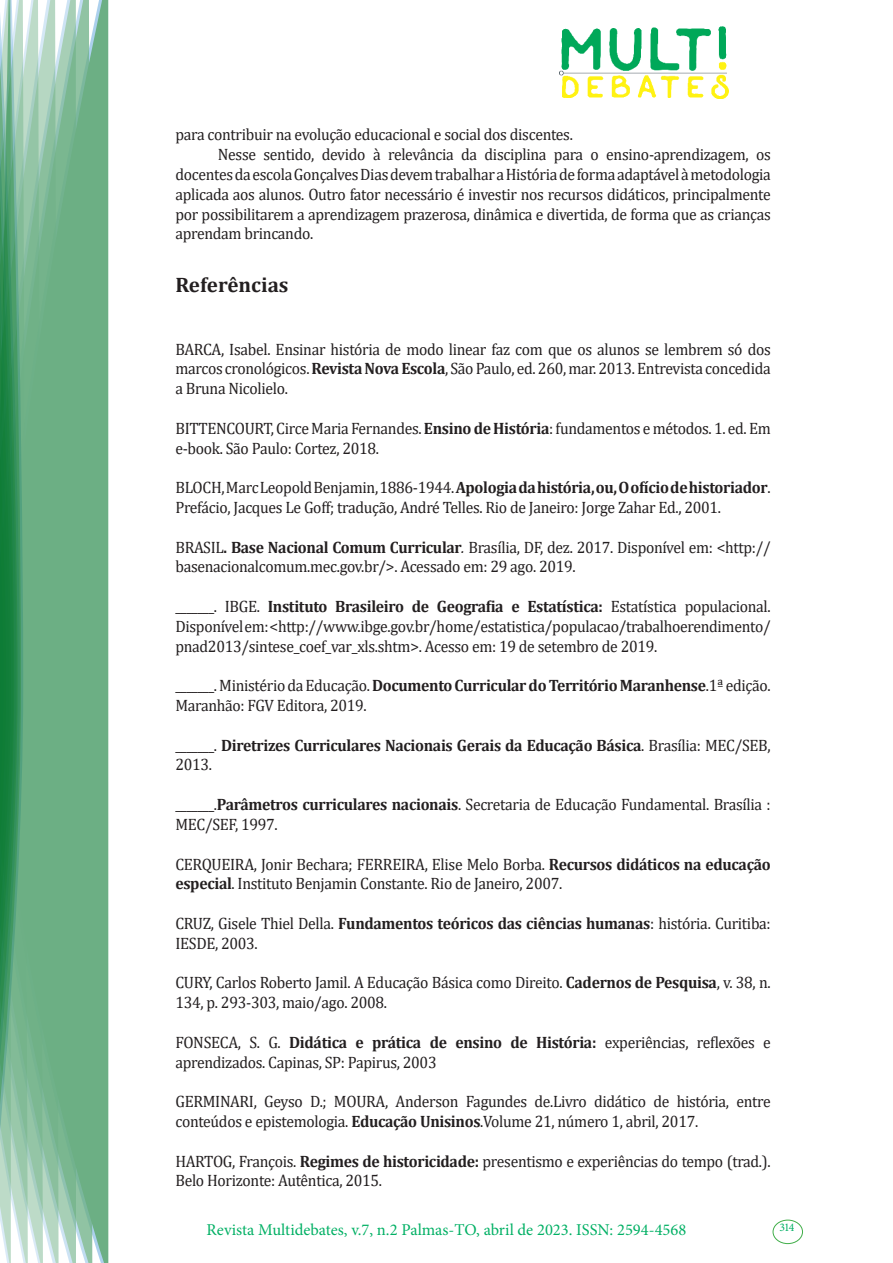
<style>
.page{position:relative;width:893px;height:1263px;background:#fff}
.page>*{position:absolute;margin:0;border:0;box-sizing:border-box;transform-origin:0 0}
.Titulo_2{font:700 21px "Cambria";color:#231f20}
.texto{font:16.5px/19.8px "Cambria";letter-spacing:-.02em;color:#231f20;scale:.95 1}
.texto-2{font:700 16.5px/19.8px "Cambria";letter-spacing:-.02em;color:#231f20;scale:.95 1}
.t1{font:16.5px "Minion Pro";color:#00b064}
.t2{font:11.7px "Minion Pro";color:#00b064}
.s1{font-weight:700}
.s2{font-style:italic}
.s3{font-weight:400}
</style>
<div class="page">
<img style="left:559px;top:26px;width:169px;height:72px">
<div style="left:95px;top:0;width:14px;height:1263px;background:#6caf84"></div>
<svg style="left:79px;top:0;width:16px;height:1263px;background:#71b289"></svg>
<svg style="left:62px;top:0;width:17px;height:1263px;background:#75b48c"></svg>
<svg style="left:45px;top:0;width:17px;height:1263px;background:#7cb792"></svg>
<svg style="left:30px;top:0;width:15px;height:1263px;background:#80ba96"></svg>
<svg style="left:0;top:0;width:30px;height:1263px;background:#61a97f"></svg>
<div style="left:772px;top:1219px;width:31px;height:25px;border:1px solid #40ae49;border-radius:50%"></div>
<p class="texto" style="left:175px;top:125px;width:420px">para contribuir na evolução educacional e social dos discentes.</p>
<p class="texto" style="left:175px;top:145px;width:628px;text-align:justify;text-indent:43px">Nesse sentido, devido à relevância da disciplina para o ensino-aprendizagem, os docentes da escola Gonçalves Dias devem trabalhar a História de forma adaptável à metodologia aplicada aos alunos. Outro fator necessário é investir nos recursos didáticos, principalmente por possibilitarem a aprendizagem prazerosa, dinâmica e divertida, de forma que as crianças aprendam brincando.</p>
<p class="Titulo_2" style="left:175px;top:270px;width:115px">Referências</p>
<p class="texto" style="left:175px;top:339px;width:628px;text-align:justify">BARCA, Isabel. Ensinar história de modo linear faz com que os alunos se lembrem só dos marcos cronológicos. <span class="s1">Revista Nova Escola</span>, São Paulo, ed. 260, mar. 2013. Entrevista concedida a Bruna Nicolielo.</p>
<p class="texto" style="left:175px;top:418px;width:628px">BITTENCOURT, Circe Maria Fernandes. <span class="s1">Ensino de História</span>: fundamentos e métodos. 1. ed. Em e-book. São Paulo: Cortez, 2018.</p>
<p class="texto" style="left:175px;top:478px;width:628px">BLOCH, Marc Leopold Benjamin, 1886-1944. <span class="s1">Apologia da história, ou, O ofício de historiador</span>.<br>Prefácio, Jacques Le Goff; tradução, André Telles. Rio de Janeiro: Jorge Zahar Ed., 2001.</p>
<p class="texto" style="left:175px;top:537px;width:628px">BRASIL<span class="s1">. Base Nacional Comum Curricular</span><span class="s2">.</span> Brasília, DF, dez. 2017. Disponível em: &lt;http:// basenacionalcomum.mec.gov.br/&gt;. Acessado em: 29 ago. 2019.</p>
<p class="texto" style="left:175px;top:596px;width:628px;text-align:justify">_______. IBGE. <span class="s1">Instituto Brasileiro de Geografia e Estatística:</span> Estatística populacional.<br>Disponível em: &lt;http://www.ibge.gov.br/home/estatistica/populacao/trabalhoerendimento/ pnad2013/sintese_coef_var_xls.shtm&gt;. Acesso em: 19 de setembro de 2019.</p>
<p class="texto" style="left:175px;top:676px;width:628px">_______. Ministério da Educação. <span class="s1">Documento Curricular do Território Maranhense</span>.1ª edição.<br>Maranhão: FGV Editora, 2019.</p>
<p class="texto-2" style="left:175px;top:735px;width:628px"><span class="s3">_______.</span> Diretrizes Curriculares Nacionais Gerais da Educação Básica<span class="s3">. Brasília: MEC/SEB,<br>2013.</span></p>
<p class="texto" style="left:175px;top:794px;width:628px">_______.<span class="s1">Parâmetros curriculares nacionais</span>. Secretaria de Educação Fundamental. Brasília :<br>MEC/SEF, 1997.</p>
<p class="texto" style="left:175px;top:854px;width:628px">CERQUEIRA, Jonir Bechara; FERREIRA, Elise Melo Borba. <span class="s1">Recursos didáticos na educação especial</span>. Instituto Benjamin Constante. Rio de Janeiro, 2007.</p>
<p class="texto" style="left:175px;top:913px;width:628px">CRUZ, Gisele Thiel Della. <span class="s1">Fundamentos teóricos das ciências humanas</span>: história. Curitiba:<br>IESDE, 2003.</p>
<p class="texto" style="left:175px;top:973px;width:628px">CURY, Carlos Roberto Jamil. A Educação Básica como Direito. <span class="s1">Cadernos de Pesquisa</span>, v. 38, n.<br>134, p. 293-303, maio/ago. 2008.</p>
<p class="texto" style="left:175px;top:1032px;width:628px">FONSECA, S. G. <span class="s1">Didática e prática de ensino de História:</span> experiências, reflexões e aprendizados. Capinas, SP: Papirus, 2003</p>
<p class="texto" style="left:175px;top:1091px;width:628px">GERMINARI, Geyso D.; MOURA, Anderson Fagundes de.Livro didático de história, entre conteúdos e epistemologia. <span class="s1">Educação Unisinos</span>.Volume 21, número 1, abril, 2017.</p>
<p class="texto" style="left:175px;top:1151px;width:628px">HARTOG, François. <span class="s1">Regimes de historicidade:</span> presentismo e experiências do tempo (trad.).<br>Belo Horizonte: Autêntica, 2015.</p>
<p class="t1" style="left:207px;top:1218px;width:481px">Revista Multidebates, v.7, n.2 Palmas-TO, abril de 2023. ISSN: 2594-4568</p>
<p class="t2" style="left:779px;top:1219px;width:16px">314</p>
</div>
